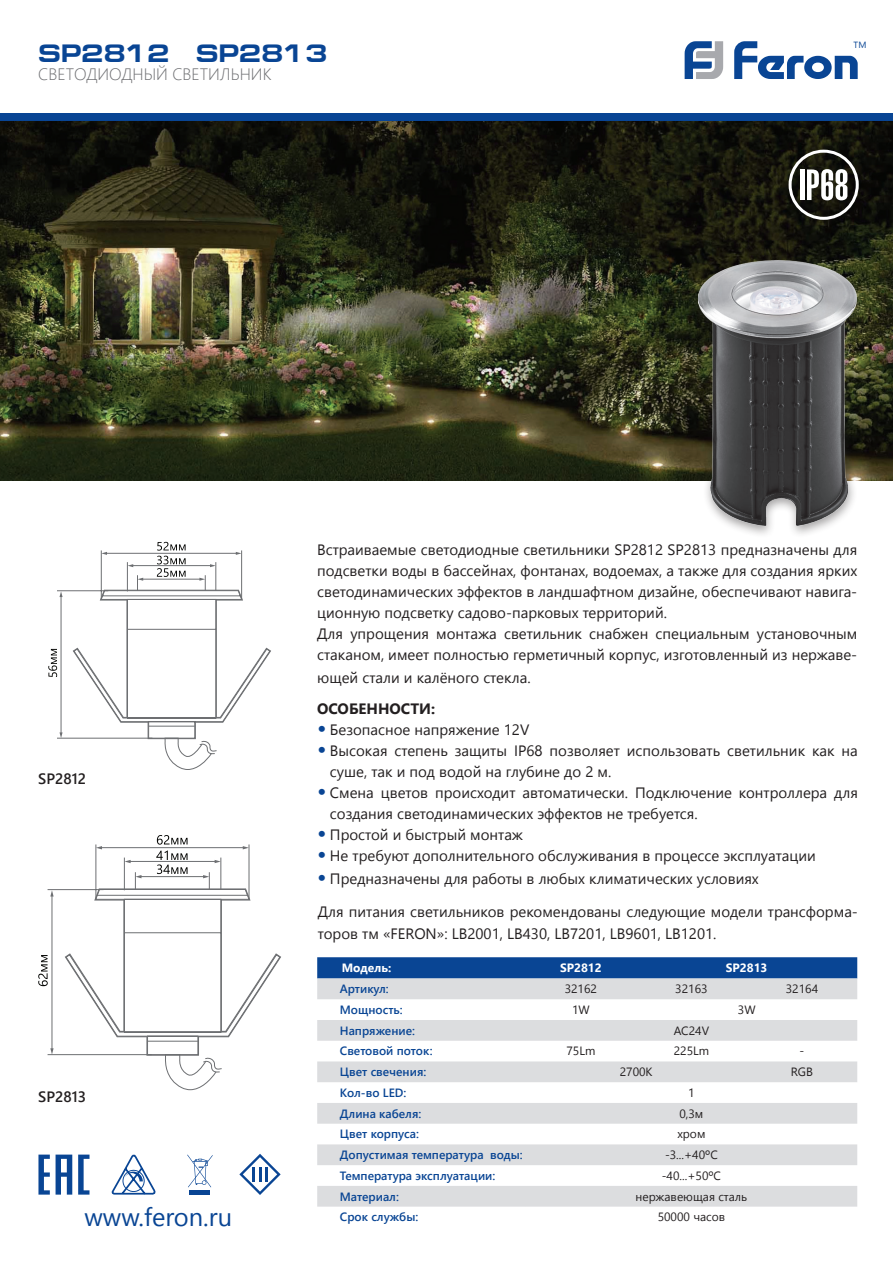
<style>
.page{position:relative;width:893px;height:1263px;background:#fff}
.page>*{position:absolute;margin:0;border:0;box-sizing:border-box;transform-origin:0 0}
.t1{font:700 25.5px "Europe Ext";color:#094594}
.t2{font:25.5px "Segoe UI";color:#094594}
.t3{font:300 16.5px "Segoe UI";color:#6c6d70}
.t4{font:15px/21px "Segoe UI";color:#231f20}
.t5{font:700 15px "Segoe UI";color:#231f20}
.t6{font:600 15px "Segoe UI";color:#231f20}
.t7{font:600 12px "Segoe UI";color:#094594}
.t8{font:12px "Segoe UI";color:#231f20}
.t9{font:700 12px "Segoe UI";color:#fff}
.t10{font:9px "Segoe UI";color:#094594}
.s1{font-weight:700;font-size:22.5px;color:#094594}
</style>
<div class="page">
<img style="left:0;top:120px;width:893px;height:360px">
<svg style="left:685px;top:41px;width:38px;height:38px"></svg>
<svg style="left:734px;top:41px;width:124px;height:38px"></svg>
<div style="left:0;top:113px;width:893px;height:7px;background:#094594"></div>
<div style="left:317px;top:957px;width:540px;height:21px;background:#094594"></div>
<svg style="left:317px;top:978px;width:540px;height:228px;fill:#dcdddf"></svg>
<div style="left:690px;top:256px;width:176px;height:283px;background:#231f20;opacity:.41"></div>
<img style="left:699px;top:260px;width:158px;height:266px">
<svg style="left:48px;top:542px;width:223px;height:228px"></svg>
<svg style="left:47px;top:844px;width:202px;height:246px"></svg>
<svg style="left:50px;top:890px;width:4px;height:6px"></svg>
<svg style="left:50px;top:1048px;width:4px;height:6px"></svg>
<hr style="left:101px;top:847px;width:143px;height:1px;background:#6d6f72">
<svg style="left:96px;top:846px;width:6px;height:3px"></svg>
<svg style="left:243px;top:846px;width:6px;height:3px"></svg>
<hr style="left:130px;top:861px;width:86px;height:1px;background:#6d6f72">
<svg style="left:125px;top:860px;width:6px;height:3px"></svg>
<svg style="left:215px;top:860px;width:6px;height:3px"></svg>
<hr style="left:140px;top:876px;width:64px;height:1px;background:#6d6f72">
<svg style="left:135px;top:875px;width:6px;height:3px"></svg>
<svg style="left:203px;top:875px;width:6px;height:3px"></svg>
<svg style="left:38px;top:955px;width:10px;height:31px"></svg>
<svg style="left:156px;top:835px;width:32px;height:39px"></svg>
<svg style="left:65px;top:888px;width:216px;height:185px"></svg>
<hr style="left:800px;top:169px;width:4px;height:31px;background:#fff">
<svg style="left:807px;top:169px;width:40px;height:31px"></svg>
<div style="left:789px;top:150px;width:70px;height:70px;border:3px solid #fff;border-radius:50%"></div>
<svg style="left:38px;top:1154px;width:12px;height:40px"></svg>
<svg style="left:78px;top:1154px;width:12px;height:40px"></svg>
<svg style="left:56px;top:1154px;width:16px;height:40px"></svg>
<hr style="left:190px;top:1190px;width:20px;height:4px;background:#094594">
<svg style="left:187px;top:1154px;width:26px;height:33px"></svg>
<svg style="left:111px;top:1154px;width:45px;height:41px"></svg>
<svg style="left:239px;top:1154px;width:42px;height:41px"></svg>
<p class="t1" style="left:38px;top:39px;width:291px">SP2812 SP2813</p>
<p class="t3" style="left:38px;top:60px;width:235px">СВЕТОДИОДНЫЙ СВЕТИЛЬНИК</p>
<p class="t10" style="left:854px;top:37px;width:14px">TM</p>
<p class="t6" style="left:38px;top:766px;width:49px">SP2812</p>
<p class="t6" style="left:38px;top:1084px;width:49px">SP2813</p>
<p class="t4" style="left:317px;top:539px;width:542px;text-align:justify">Встраиваемые светодиодные светильники SP2812 SP2813 предназначены для подсветки воды в бассейнах, фонтанах, водоемах, а также для создания ярких светодинамических эффектов в ландшафтном дизайне, обеспечивают навига&shy;ционную подсветку садово-парковых территорий.</p>
<p class="t4" style="left:317px;top:623px;width:542px">Для упрощения монтажа светильник снабжен специальным установочным стаканом, имеет полностью герметичный корпус, изготовленный из нержаве-</p>
<p class="t4" style="left:317px;top:667px;width:215px">ющей стали и калёного стекла.</p>
<p class="t5" style="left:317px;top:697px;width:119px">ОСОБЕННОСТИ:</p>
<p class="t4" style="left:317px;top:719px;width:214px"><span class="s1">•</span> Безопасное напряжение 12V</p>
<p class="t4" style="left:330px;top:740px;width:529px;text-indent:-13px"><span class="s1">•</span> Высокая степень защиты IP68 позволяет использовать светильник как на суше, так и под водой на глубине до 2 м.</p>
<p class="t4" style="left:330px;top:782px;width:529px;text-indent:-13px"><span class="s1">•</span> Смена цветов происходит автоматически. Подключение контроллера для создания светодинамических эффектов не требуется.</p>
<p class="t4" style="left:317px;top:824px;width:207px"><span class="s1">•</span> Простой и быстрый монтаж</p>
<p class="t4" style="left:317px;top:845px;width:500px"><span class="s1">•</span> Не требуют дополнительного обслуживания в процессе эксплуатации</p>
<p class="t4" style="left:317px;top:868px;width:443px"><span class="s1">•</span> Предназначены для работы в любых климатических условиях</p>
<p class="t4" style="left:318px;top:900px;width:542px;line-height:22.5px">Для питания светильников рекомендованы следующие модели трансформа&shy;торов тм «FERON»: LB2001, LB430, LB7201, LB9601, LB1201.</p>
<p class="t9" style="left:342px;top:958px;width:51px">Модель:</p>
<p class="t9" style="left:560px;top:958px;width:43px">SP2812</p>
<p class="t9" style="left:726px;top:958px;width:43px">SP2813</p>
<p class="t7" style="left:340px;top:979px;width:50px">Артикул:</p>
<p class="t8" style="left:565px;top:979px;width:34px">32162</p>
<p class="t8" style="left:675px;top:979px;width:34px">32163</p>
<p class="t8" style="left:786px;top:979px;width:34px">32164</p>
<p class="t7" style="left:340px;top:1000px;width:64px">Мощность:</p>
<p class="t8" style="left:572px;top:1000px;width:19px">1W</p>
<p class="t8" style="left:738px;top:1000px;width:19px">3W</p>
<p class="t7" style="left:340px;top:1021px;width:77px">Напряжение:</p>
<p class="t8" style="left:674px;top:1021px;width:37px">AC24V</p>
<p class="t7" style="left:340px;top:1041px;width:94px">Световой поток:</p>
<p class="t8" style="left:566px;top:1041px;width:30px">75Lm</p>
<p class="t8" style="left:674px;top:1041px;width:37px">225Lm</p>
<p class="t8" style="left:800px;top:1041px;width:6px">-</p>
<p class="t7" style="left:340px;top:1062px;width:88px">Цвет свечения:</p>
<p class="t8" style="left:620px;top:1062px;width:34px">2700K</p>
<p class="t8" style="left:791px;top:1062px;width:24px">RGB</p>
<p class="t7" style="left:340px;top:1083px;width:68px">Кол-во LED:</p>
<p class="t8" style="left:688px;top:1083px;width:8px">1</p>
<p class="t7" style="left:340px;top:1104px;width:83px">Длина кабеля:</p>
<p class="t8" style="left:679px;top:1104px;width:25px">0,3м</p>
<p class="t7" style="left:340px;top:1124px;width:81px">Цвет корпуса:</p>
<p class="t8" style="left:677px;top:1124px;width:30px">хром</p>
<p class="t7" style="left:340px;top:1145px;width:184px">Допустимая температура воды:</p>
<p class="t8" style="left:665px;top:1145px;width:54px">-3...+40ºС</p>
<p class="t7" style="left:340px;top:1166px;width:157px">Температура эксплуатации:</p>
<p class="t8" style="left:662px;top:1166px;width:61px">-40...+50ºС</p>
<p class="t7" style="left:340px;top:1187px;width:61px">Материал:</p>
<p class="t8" style="left:636px;top:1187px;width:113px">нержавеющая сталь</p>
<p class="t2" style="left:84px;top:1197px;width:149px">www.feron.ru</p>
<p class="t7" style="left:340px;top:1207px;width:80px">Срок службы:</p>
<p class="t8" style="left:658px;top:1207px;width:69px">50000 часов</p>
</div>
